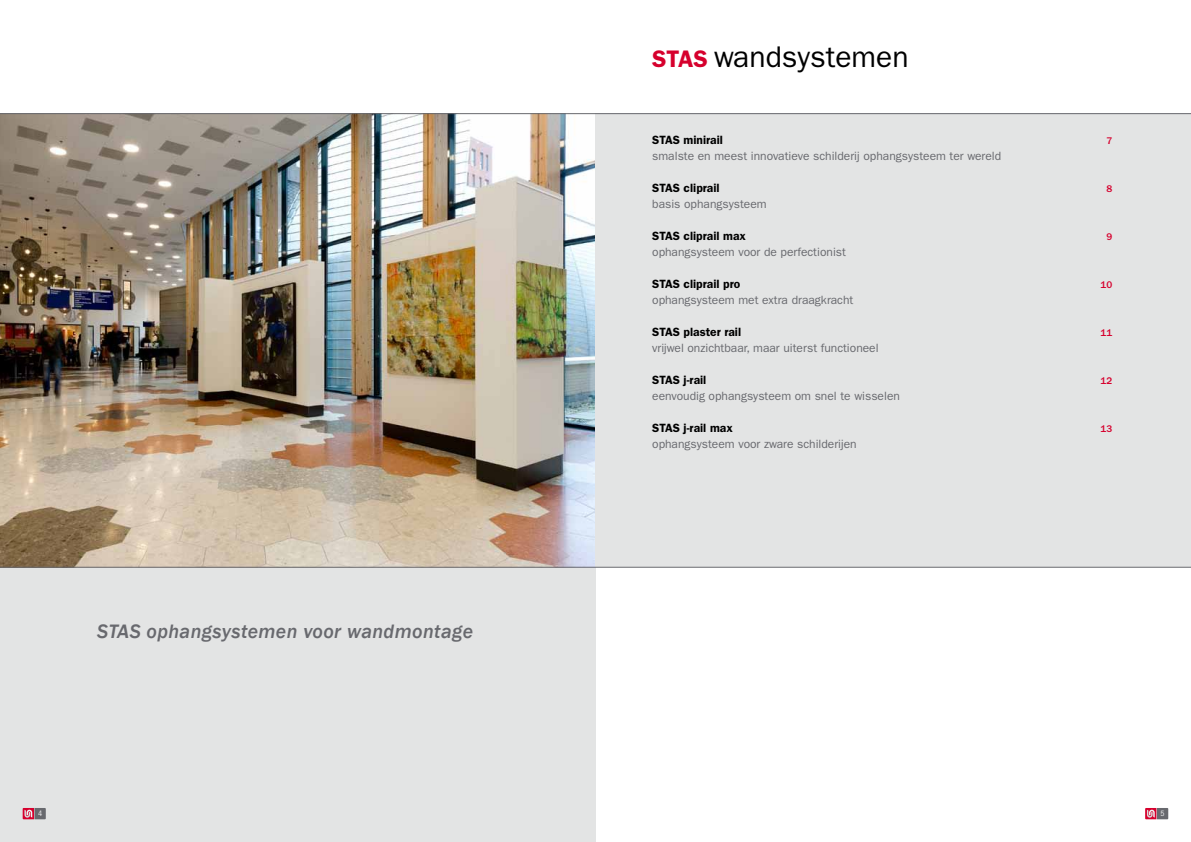
<style>
.page{position:relative;width:1191px;height:842px;background:#fff}
.page>*{position:absolute;margin:0;border:0;box-sizing:border-box;transform-origin:0 0}
.t1{font:30px "ITC Franklin Gothic Std";color:#000}
.t2{font:italic 500 20px "Franklin Gothic";letter-spacing:.02em;color:#68696e}
.t3{font:12px "ITC Franklin Gothic Std";color:#68696e}
.t4{font:600 12px "ITC Franklin Gothic Std";color:#000}
.t5{font:500 10px "ITC Franklin Gothic Std";color:#d6002d}
.t6{font:condensed 8px "ITC Franklin Gothic Std";color:#f2f2f3}
.s1{font-weight:600;font-size:24px;color:#d6002d}
</style>
<div class="page">
<div style="left:0;top:114px;width:595px;height:728px;background:#e3e4e4"></div>
<img style="left:0;top:114px;width:595px;height:453px">
<div style="left:595px;top:113px;width:596px;height:454px;background:#e3e4e4"></div>
<hr style="left:0;top:113px;width:1191px;height:1px;background:#68696e">
<hr style="left:0;top:567px;width:1191px;height:1px;background:#68696e">
<svg style="left:23px;top:808px;width:23px;height:11px"></svg>
<svg style="left:1145px;top:808px;width:23px;height:11px"></svg>
<h1 class="t1" style="left:652px;top:40px;width:258px"><span class="s1">STAS</span> wandsystemen</h1>
<h2 class="t2" style="left:97px;top:619px;width:377px">STAS ophangsystemen voor wandmontage</h2>
<p class="t4" style="left:652px;top:133px;width:72px">STAS minirail</p>
<p class="t5" style="left:1106px;top:135px;width:7px">7</p>
<p class="t3" style="left:652px;top:149px;width:350px">smalste en meest innovatieve schilderij ophangsysteem ter wereld</p>
<p class="t4" style="left:652px;top:181px;width:69px">STAS cliprail</p>
<p class="t5" style="left:1106px;top:183px;width:7px">8</p>
<p class="t3" style="left:652px;top:197px;width:116px">basis ophangsysteem</p>
<p class="t4" style="left:652px;top:229px;width:95px">STAS cliprail max</p>
<p class="t5" style="left:1106px;top:231px;width:7px">9</p>
<p class="t3" style="left:652px;top:245px;width:195px">ophangsysteem voor de perfectionist</p>
<p class="t4" style="left:652px;top:277px;width:90px">STAS cliprail pro</p>
<p class="t5" style="left:1100px;top:279px;width:13px">10</p>
<p class="t3" style="left:652px;top:293px;width:203px">ophangsysteem met extra draagkracht</p>
<p class="t4" style="left:652px;top:325px;width:90px">STAS plaster rail</p>
<p class="t5" style="left:1100px;top:327px;width:13px">11</p>
<p class="t3" style="left:652px;top:341px;width:228px">vrijwel onzichtbaar, maar uiterst functioneel</p>
<p class="t4" style="left:652px;top:373px;width:56px">STAS j-rail</p>
<p class="t5" style="left:1100px;top:375px;width:13px">12</p>
<p class="t3" style="left:652px;top:389px;width:249px">eenvoudig ophangsysteem om snel te wisselen</p>
<p class="t4" style="left:652px;top:421px;width:82px">STAS j-rail max</p>
<p class="t5" style="left:1100px;top:423px;width:13px">13</p>
<p class="t3" style="left:652px;top:437px;width:206px">ophangsysteem voor zware schilderijen</p>
<p class="t6" style="left:38px;top:809px;width:6px">4</p>
<p class="t6" style="left:1160px;top:809px;width:6px">5</p>
</div>
